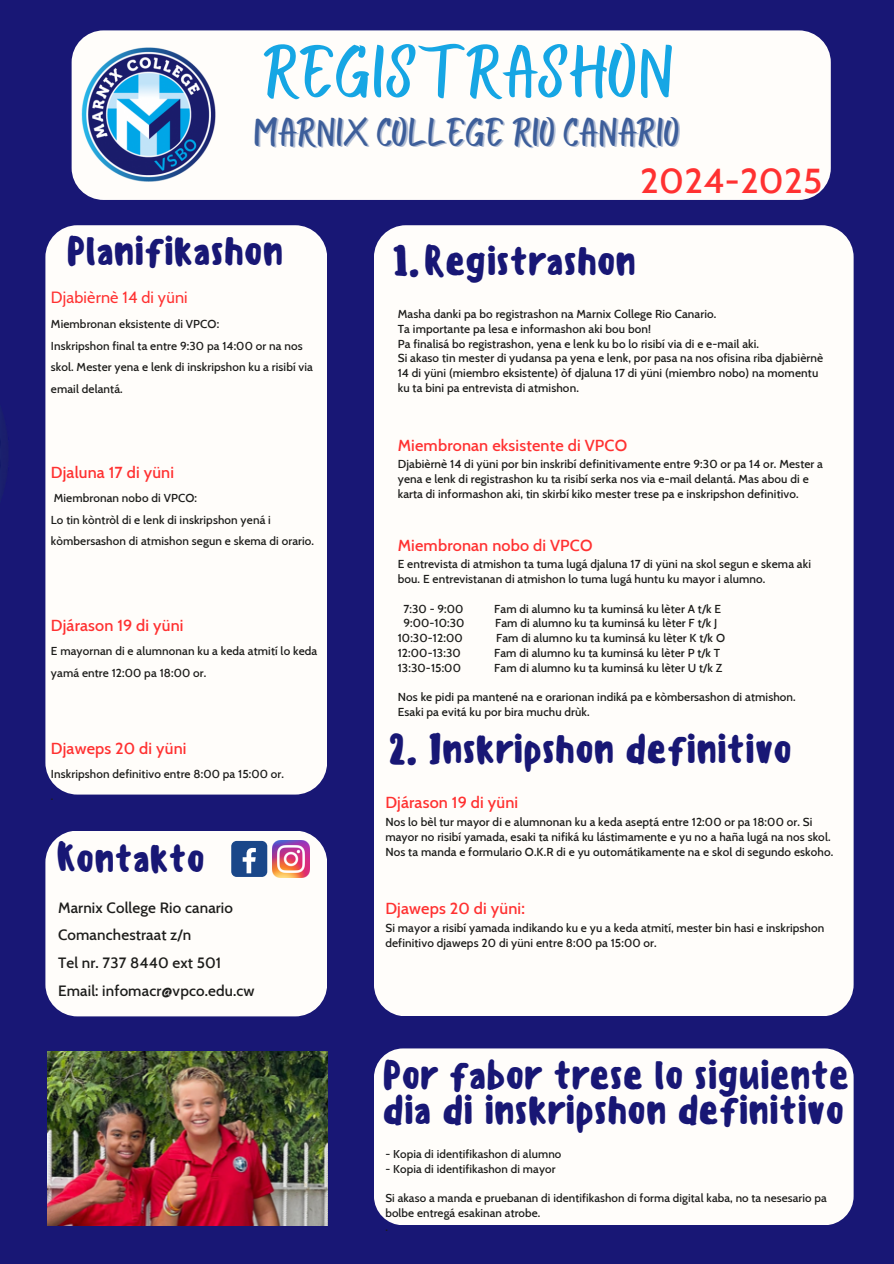
<style>
.page{position:relative;width:894px;height:1264px;background:#fff}
.page>*{position:absolute;margin:0;border:0;box-sizing:border-box;transform-origin:0 0}
.t1{font:75.15px "Bright Sunshine Cap";color:#16a6e4}
.t2{font:40.35px "Bright Sunshine Cap";color:#3d5e9a}
.t3{font:500 39.75px/34.8px "Sensei";letter-spacing:-.025em;color:#181775}
.t4{font:500 39px "Sensei";letter-spacing:-.025em;color:#181775}
.t5{font:500 35.4px "Cabin";letter-spacing:.01em;color:#ff3131}
.t6{font:500 16.2px "Cabin";letter-spacing:.01em;color:#ff3131}
.t7{font:16.2px "Cabin";letter-spacing:.01em;color:#ff3131}
.t8{font:500 15.15px/27.8px "Cabin";letter-spacing:.01em;color:#1d1d1b}
.t9{font:500 11.7px/14.7px "Cabin";letter-spacing:.01em;color:#1d1d1b}
.t10{font:500 11.55px/14.5px "Cabin";letter-spacing:.01em;color:#1d1d1b}
</style>
<div class="page">
<div style="left:0;top:0;width:893px;height:1263px;background:#181775"></div>
<div style="left:72px;top:30px;width:758px;height:170px;background:#fffdfa;border-radius:32px"></div>
<div style="left:374px;top:225px;width:479px;height:790px;background:#fffdfa;border-radius:32px"></div>
<div style="left:45px;top:225px;width:282px;height:569px;background:#fffdfa;border-radius:32px"></div>
<div style="left:374px;top:1048px;width:479px;height:177px;background:#fffdfa;border-radius:29px"></div>
<img style="left:72px;top:38px;width:144px;height:149px">
<div style="left:45px;top:830px;width:282px;height:186px;background:#fffdfa;border-radius:32px"></div>
<img style="left:47px;top:1051px;width:280px;height:174px">
<div style="left:231px;top:841px;width:36px;height:36px;background:#1a4789;border-radius:5px"></div>
<svg style="left:242px;top:848px;width:14px;height:25px"></svg>
<img style="left:273px;top:840px;width:37px;height:37px">
<h3 class="t1" style="left:264px;top:21px;width:411px">REGISTRASHON</h3>
<h6 class="t2" style="left:253px;top:105px;width:427px">MARNIX COLLEGE RIO CANARIO</h6>
<p class="t5" style="left:640px;top:159px;width:183px">2024-2025</p>
<p class="t3" style="left:66px;top:234px;width:219px">Planifikashon</p>
<p class="t3" style="left:392px;top:244px;width:246px">1.Registrashon</p>
<p class="t7" style="left:51px;top:288px;width:138px">Djabièrnè 14 di yüni</p>
<p class="t9" style="left:51px;top:316px;width:170px">Miembronan eksistente di VPCO:</p>
<h6 class="t9" style="left:51px;top:334px;width:263px;line-height:21.6px">Inskripshon final ta entre 9:30 pa 14:00 or na nos skol. Mester yena e lenk di inskripshon ku a risibí via email delantá.</h6>
<h3 class="t9" style="left:397px;top:306px;width:426px">Masha danki pa bo registrashon na Marnix College Rio Canario.<br>Ta importante pa lesa e informashon aki bou bon!<br>Pa finalisá bo registrashon, yena e lenk ku bo lo risibí via di e e-mail aki.<br>Si akaso tin mester di yudansa pa yena e lenk, por pasa na nos ofisina riba djabièrnè 14 di yüni (miembro eksistente) òf djaluna 17 di yüni (miembro nobo) na momentu ku ta bini pa entrevista di atmishon.</h3>
<h6 class="t6" style="left:51px;top:462px;width:125px">Djaluna 17 di yüni</h6>
<h6 class="t9" style="left:51px;top:487px;width:264px;line-height:21.6px">Miembronan nobo di VPCO:<br>Lo tin kòntròl di e lenk di inskripshon yená i kòmbersashon di atmishon segun e skema di orario.</h6>
<h6 class="t6" style="left:51px;top:615px;width:134px">Djárason 19 di yüni</h6>
<h6 class="t9" style="left:51px;top:640px;width:268px;line-height:21.6px">E mayornan di e alumnonan ku a keda atmití lo keda yamá entre 12:00 pa 18:00 or.</h6>
<p class="t6" style="left:51px;top:738px;width:137px">Djaweps 20 di yüni</p>
<p class="t9" style="left:51px;top:763px;width:234px;line-height:21.6px">Inskripshon definitivo entre 8:00 pa 15:00 or. .</p>
<h3 class="t4" style="left:56px;top:834px;width:151px">Kontakto</h3>
<p class="t8" style="left:58px;top:893px;width:198px">Marnix College Rio canario<br>Comanchestraat z/n<br>Tel nr. 737 8440 ext 501<br>Email: infomacr@vpco.edu.cw</p>
<h6 class="t6" style="left:397px;top:435px;width:231px">Miembronan eksistente di VPCO</h6>
<h6 class="t9" style="left:397px;top:457px;width:426px">Djabièrnè 14 di yüni por bin inskribí definitivamente entre 9:30 or pa 14 or. Mester a yena e lenk di registrashon ku ta risibí serka nos via e-mail delantá. Mas abou di e karta di informashon aki, tin skirbí kiko mester trese pa e inskripshon definitivo.</h6>
<h6 class="t6" style="left:397px;top:535px;width:196px">Miembronan nobo di VPCO</h6>
<h6 class="t9" style="left:397px;top:557px;width:414px">E entrevista di atmishon ta tuma lugá djaluna 17 di yüni na skol segun e skema aki bou. E entrevistanan di atmishon lo tuma lugá huntu ku mayor i alumno.</h6>
<h6 class="t9" style="left:403px;top:601px;width:62px">7:30 - 9:00</h6>
<h6 class="t9" style="left:494px;top:601px;width:228px">Fam di alumno ku ta kuminsá ku lèter A t/k E</h6>
<h6 class="t9" style="left:403px;top:616px;width:63px">9:00-10:30</h6>
<h6 class="t9" style="left:495px;top:616px;width:224px">Fam di alumno ku ta kuminsá ku lèter F t/k J</h6>
<h6 class="t9" style="left:397px;top:630px;width:66px">10:30-12:00</h6>
<h6 class="t9" style="left:496px;top:630px;width:230px">Fam di alumno ku ta kuminsá ku lèter K t/k O</h6>
<h6 class="t9" style="left:397px;top:645px;width:64px">12:00-13:30</h6>
<h6 class="t9" style="left:494px;top:645px;width:228px">Fam di alumno ku ta kuminsá ku lèter P t/k T</h6>
<h6 class="t9" style="left:397px;top:660px;width:65px">13:30-15:00</h6>
<h6 class="t9" style="left:494px;top:660px;width:229px">Fam di alumno ku ta kuminsá ku lèter U t/k Z</h6>
<h6 class="t9" style="left:397px;top:689px;width:399px">Nos ke pidi pa mantené na e orarionan indiká pa e kòmbersashon di atmishon.<br>Esaki pa evitá ku por bira muchu drùk.</h6>
<h6 class="t3" style="left:388px;top:731px;width:405px">2. Inskripshon definitivo</h6>
<h5 class="t6" style="left:385px;top:792px;width:134px">Djárason 19 di yüni</h5>
<h5 class="t9" style="left:385px;top:814px;width:449px">Nos lo bèl tur mayor di e alumnonan ku a keda aseptá entre 12:00 or pa 18:00 or. Si mayor no risibí yamada, esaki ta nifiká ku lástimamente e yu no a haña lugá na nos skol.<br>Nos ta manda e formulario O.K.R di e yu outomátikamente na e skol di segundo eskoho.</h5>
<h3 class="t6" style="left:385px;top:898px;width:141px">Djaweps 20 di yüni:</h3>
<h3 class="t9" style="left:385px;top:920px;width:440px">Si mayor a risibí yamada indikando ku e yu a keda atmití, mester bin hasi e inskripshon definitivo djaweps 20 di yüni entre 8:00 pa 15:00 or.</h3>
<p class="t3" style="left:382px;top:1057px;width:469px">Por fabor trese lo siguiente dia di inskripshon definitivo</p>
<h6 class="t10" style="left:385px;top:1146px;width:177px">- Kopia di identifikashon di alumno</h6>
<h6 class="t10" style="left:385px;top:1161px;width:172px">- Kopia di identifikashon di mayor</h6>
<h6 class="t10" style="left:385px;top:1190px;width:443px">Si akaso a manda e pruebanan di identifikashon di forma digital kaba, no ta nesesario pa bolbe entregá esakinan atrobe.<br>.</h6>
</div>
